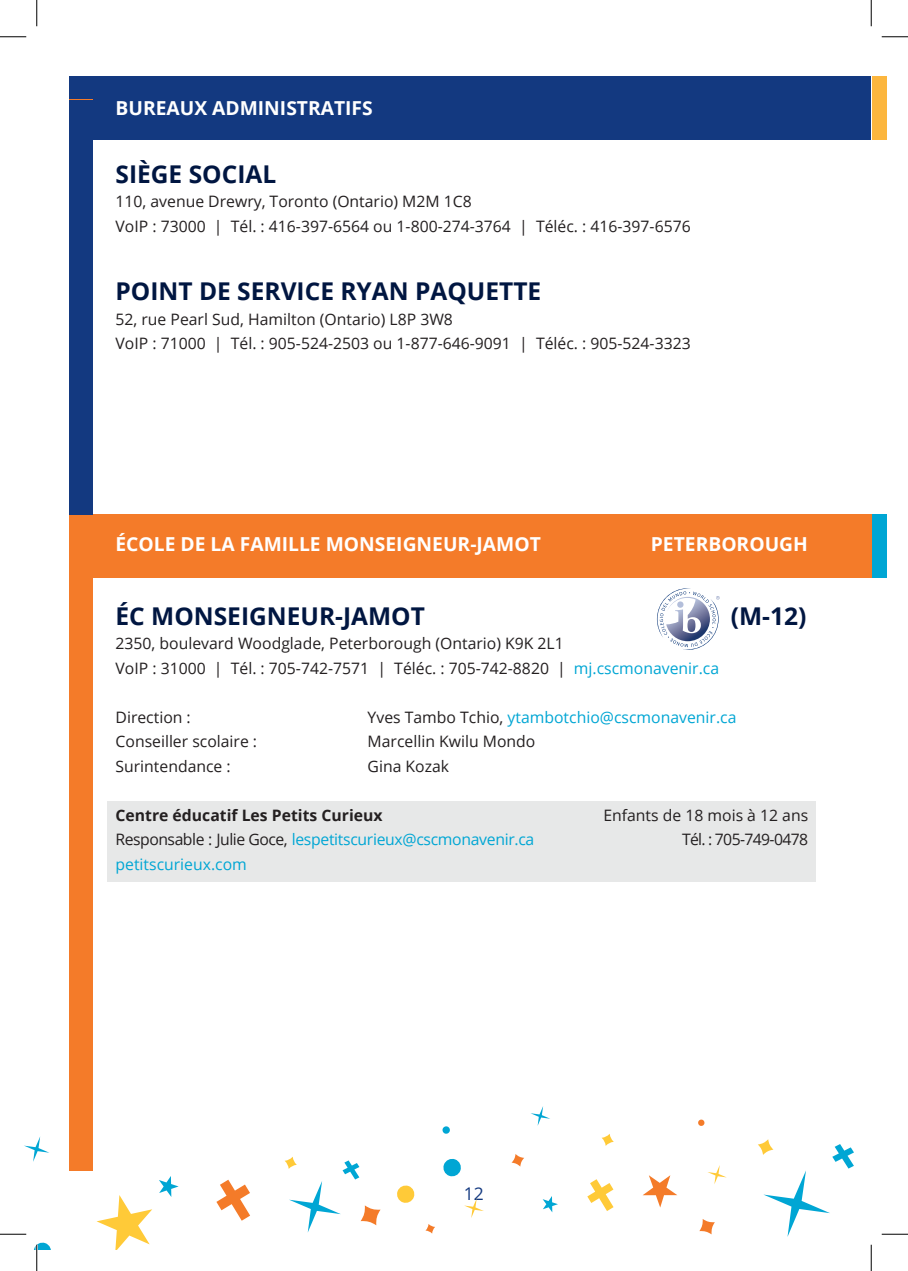
<style>
.page{position:relative;width:908px;height:1271px;background:#fff}
.page>*{position:absolute;margin:0;border:0;box-sizing:border-box;transform-origin:0 0}
.nom_ecole{font:700 24.5px "Open Sans";color:#001641}
.desc_ecole{font:700 24.5px "Open Sans";color:#001641}
.desc_ecole-2{font:700 19.25px "Open Sans";color:#fff}
.region{font:700 19.25px "Open Sans";color:#fff}
.t1{font:17.5px "Open Sans";color:#133980}
.desc_ecole-3{font:15.75px "Open Sans";color:#231f20}
.sdg{font:15.75px "Open Sans";letter-spacing:-.02em;color:#00a6d4}
.desc_ecole-4{font:15.75px "Open Sans";color:#00a6d4}
.sdg-2{font:700 15.75px "Open Sans";color:#231f20}
.sdg-3{font:15.75px "Open Sans";color:#231f20}
.sdg-4{font:15.75px "Open Sans";letter-spacing:-.04em;color:#231f20}
.sdg-5{font:15.75px "Open Sans";color:#00a6d4}
.s1{color:#00a6d4}
.s2{color:#231f20}
</style>
<div class="page">
<svg style="left:97px;top:1195px;width:55px;height:55px"></svg>
<svg style="left:360px;top:1205px;width:20px;height:20px"></svg>
<svg style="left:216px;top:1179px;width:34px;height:41px"></svg>
<svg style="left:159px;top:1176px;width:20px;height:21px"></svg>
<svg style="left:443px;top:1158px;width:18px;height:19px"></svg>
<svg style="left:24px;top:1136px;width:25px;height:25px"></svg>
<svg style="left:464px;top:1198px;width:20px;height:20px"></svg>
<svg style="left:707px;top:1165px;width:19px;height:19px"></svg>
<svg style="left:425px;top:1223px;width:10px;height:10px"></svg>
<svg style="left:511px;top:1154px;width:13px;height:12px"></svg>
<svg style="left:642px;top:1175px;width:35px;height:32px"></svg>
<svg style="left:699px;top:1218px;width:16px;height:16px"></svg>
<svg style="left:285px;top:1156px;width:12px;height:12px"></svg>
<svg style="left:397px;top:1185px;width:18px;height:18px"></svg>
<svg style="left:289px;top:1160px;width:70px;height:72px"></svg>
<svg style="left:587px;top:1179px;width:26px;height:32px"></svg>
<svg style="left:542px;top:1196px;width:16px;height:16px"></svg>
<svg style="left:442px;top:1126px;width:8px;height:8px"></svg>
<svg style="left:601px;top:1133px;width:13px;height:12px"></svg>
<svg style="left:698px;top:1119px;width:7px;height:7px"></svg>
<svg style="left:531px;top:1106px;width:19px;height:19px"></svg>
<svg style="left:757px;top:1139px;width:16px;height:15px"></svg>
<svg style="left:763px;top:1144px;width:91px;height:92px"></svg>
<div style="left:69px;top:77px;width:802px;height:63px;background:#133980"></div>
<div style="left:69px;top:515px;width:803px;height:63px;background:#f47b29"></div>
<div style="left:69px;top:100px;width:24px;height:1071px;background:#f47b29"></div>
<div style="left:108px;top:801px;width:708px;height:31px;background:#e7e8e8"></div>
<div style="left:108px;top:825px;width:708px;height:32px;background:#e7e8e8"></div>
<div style="left:108px;top:850px;width:708px;height:31px;background:#e7e8e8"></div>
<div style="left:69px;top:100px;width:24px;height:414px;background:#133980"></div>
<div style="left:872px;top:77px;width:15px;height:63px;background:#fcb63e"></div>
<div style="left:872px;top:515px;width:15px;height:63px;background:#00a6d4"></div>
<svg style="left:657px;top:588px;width:62px;height:62px"></svg>
<svg style="left:0;top:36px;width:26px;height:1px"></svg>
<svg style="left:881px;top:36px;width:27px;height:1px"></svg>
<svg style="left:0;top:1233px;width:26px;height:1px"></svg>
<svg style="left:881px;top:1233px;width:27px;height:1px"></svg>
<svg style="left:36px;top:0;width:1px;height:26px"></svg>
<svg style="left:34px;top:1242px;width:17px;height:28px"></svg>
<svg style="left:871px;top:0;width:1px;height:26px"></svg>
<svg style="left:871px;top:1244px;width:1px;height:26px"></svg>
<p class="region" style="left:116px;top:94px;width:259px">BUREAUX ADMINISTRATIFS</p>
<p class="nom_ecole" style="left:116px;top:157px;width:162px">SIÈGE SOCIAL</p>
<p class="desc_ecole-3" style="left:116px;top:191px;width:358px">110, avenue Drewry, Toronto (Ontario) M2M 1C8</p>
<p class="desc_ecole-3" style="left:116px;top:215px;width:576px">VoIP : 73000 | Tél. : 416-397-6564 ou 1-800-274-3764 | Téléc. : 416-397-6576</p>
<p class="nom_ecole" style="left:116px;top:274px;width:427px">POINT DE SERVICE RYAN PAQUETTE</p>
<p class="desc_ecole-3" style="left:116px;top:308px;width:339px">52, rue Pearl Sud, Hamilton (Ontario) L8P 3W8</p>
<p class="desc_ecole-3" style="left:116px;top:332px;width:576px">VoIP : 71000 | Tél. : 905-524-2503 ou 1-877-646-9091 | Téléc. : 905-524-3323</p>
<p class="desc_ecole-2" style="left:116px;top:531px;width:427px">ÉCOLE DE LA FAMILLE MONSEIGNEUR-JAMOT</p>
<p class="desc_ecole-2" style="left:651px;top:531px;width:159px">PETERBOROUGH</p>
<p class="desc_ecole" style="left:116px;top:598px;width:311px">ÉC MONSEIGNEUR-JAMOT</p>
<p class="desc_ecole" style="left:731px;top:598px;width:77px">(M-12)</p>
<p class="desc_ecole-3" style="left:116px;top:633px;width:450px">2350, boulevard Woodglade, Peterborough (Ontario) K9K 2L1</p>
<p class="desc_ecole-3" style="left:116px;top:657px;width:605px">VoIP : 31000 | Tél. : 705-742-7571 | Téléc. : 705-742-8820 | <span class="s1">mj.cscmonavenir.ca</span></p>
<p class="desc_ecole-3" style="left:116px;top:706px;width:77px">Direction :</p>
<p class="desc_ecole-4" style="left:368px;top:706px;width:370px"><span class="s2">Yves Tambo Tchio,</span> ytambotchio@cscmonavenir.ca</p>
<p class="desc_ecole-3" style="left:116px;top:731px;width:143px">Conseiller scolaire :</p>
<p class="desc_ecole-3" style="left:368px;top:731px;width:169px">Marcellin Kwilu Mondo</p>
<p class="desc_ecole-3" style="left:116px;top:755px;width:117px">Surintendance :</p>
<p class="desc_ecole-3" style="left:368px;top:755px;width:83px">Gina Kozak</p>
<p class="sdg-2" style="left:116px;top:804px;width:268px">Centre éducatif Les Petits Curieux</p>
<p class="sdg-3" style="left:603px;top:804px;width:206px">Enfants de 18 mois à 12 ans</p>
<p class="sdg" style="left:116px;top:829px;width:420px"><span class="s2">Responsable : Julie Goce,</span> lespetitscurieux@cscmonavenir.ca</p>
<p class="sdg-4" style="left:682px;top:829px;width:127px">Tél. : 705-749-0478</p>
<p class="sdg-5" style="left:116px;top:853px;width:133px">petitscurieux.com</p>
<p class="t1" style="left:463px;top:1182px;width:22px">12</p>
</div>
